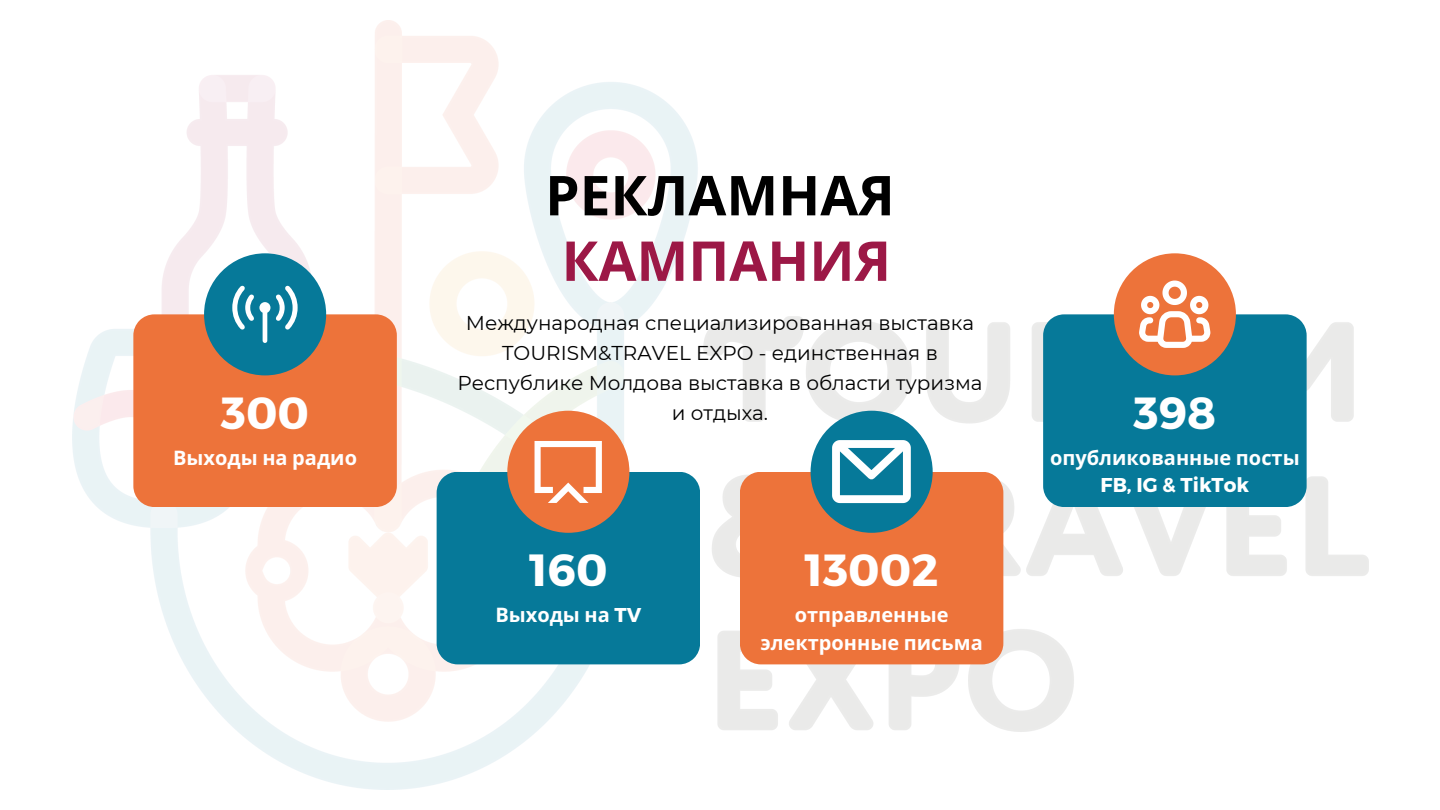
<style>
.page{position:relative;width:1440px;height:810px;background:#fff}
.page>*{position:absolute;margin:0;border:0;box-sizing:border-box;transform-origin:0 0}
.t1{font:700 55px "Noto Sans";color:#000}
.t2{font:700 55px "Noto Sans";color:#9c1846}
.t3{font:700 45px "Montserrat";color:#fff}
.t4{font:20px/30px "Montserrat";color:#000;text-align:center}
.t5{font:700 20px/27.8px "Noto Sans";color:#fff;text-align:center}
.s1{font-family:"Montserrat"}
</style>
<div class="page">
<img style="left:72px;top:20px;width:1296px;height:770px">
<div style="left:133px;top:314px;width:264px;height:193px;background:#ed733a"></div>
<div style="left:437px;top:472px;width:263px;height:192px;background:#067999"></div>
<div style="left:740px;top:472px;width:263px;height:192px;background:#ed733a"></div>
<div style="left:1043px;top:314px;width:264px;height:193px;background:#067999"></div>
<div style="left:204px;top:253px;width:122px;height:122px;background:#067999;border-radius:50%"></div>
<div style="left:507px;top:411px;width:122px;height:122px;background:#ed733a;border-radius:50%"></div>
<div style="left:811px;top:411px;width:122px;height:122px;background:#067999;border-radius:50%"></div>
<div style="left:1114px;top:253px;width:122px;height:122px;background:#ed733a;border-radius:50%"></div>
<svg style="left:535px;top:441px;width:67px;height:62px"></svg>
<svg style="left:232px;top:285px;width:66px;height:58px"></svg>
<svg style="left:832px;top:440px;width:79px;height:64px"></svg>
<svg style="left:1139px;top:280px;width:72px;height:68px"></svg>
<h1 class="t3" style="left:221px;top:383px;width:90px">300</h1>
<p class="t5" style="left:173px;top:443px;width:185px">Выходы на радио</p>
<p class="t1" style="left:545px;top:157px;width:351px">РЕКЛАМНАЯ</p>
<h3 class="t2" style="left:562px;top:222px;width:331px">КАМПАНИЯ</h3>
<h4 class="t4" style="left:458px;top:308px;width:526px">Международная специализированная выставка TOURISM&amp;TRAVEL EXPO - единственная в Республике Молдова выставка в области туризма и отдыха.</h4>
<h1 class="t3" style="left:529px;top:541px;width:80px">160</h1>
<p class="t3" style="left:805px;top:541px;width:135px">13002</p>
<p class="t5" style="left:495px;top:601px;width:148px">Выходы на <span class="s1">TV</span></p>
<h3 class="t5" style="left:760px;top:601px;width:224px">отправленные электронные письма</h3>
<p class="t3" style="left:1134px;top:383px;width:84px">398</p>
<h4 class="t5" style="left:1050px;top:443px;width:251px">опубликованные посты<br><span class="s1">FB, IG &amp; TikTok</span></h4>
</div>
